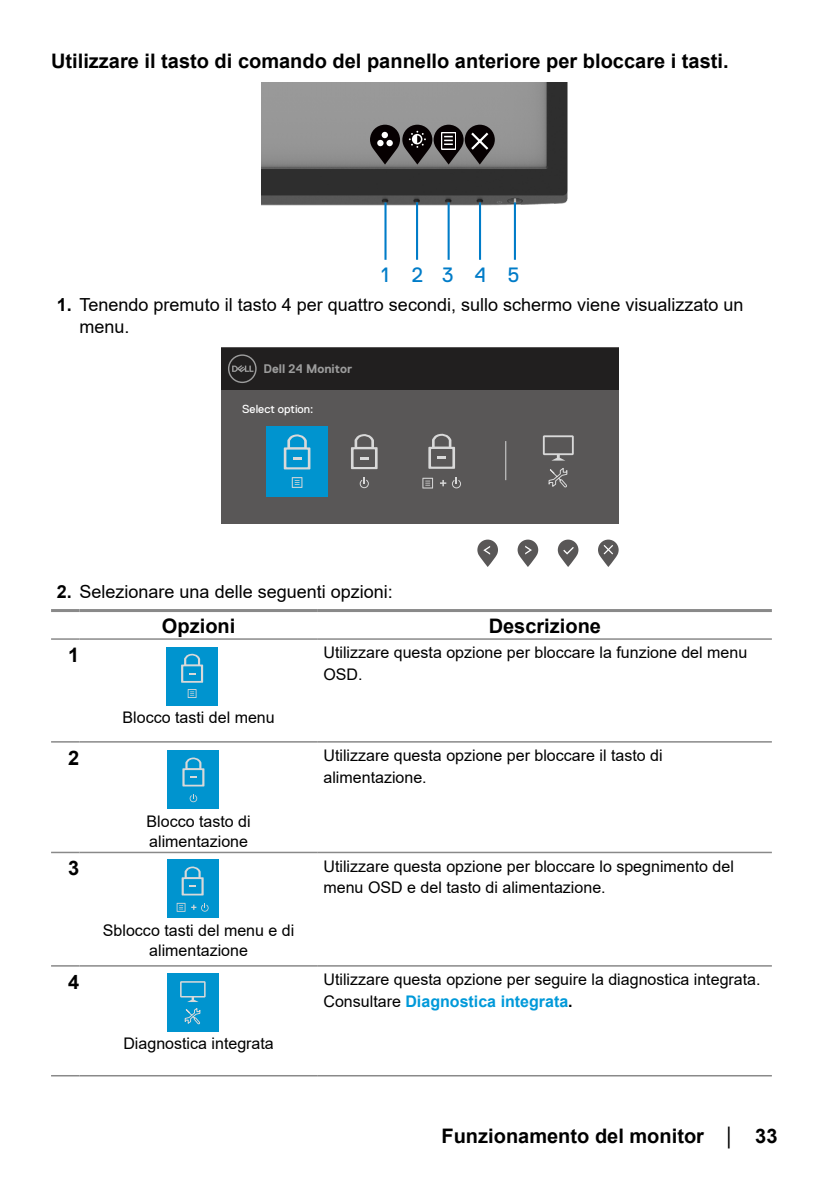
<style>
.page{position:relative;width:840px;height:1191px;background:#fff}
.page>*{position:absolute;margin:0;border:0;box-sizing:border-box;transform-origin:0 0}
.t1{font:20.6px "Dell Replica";letter-spacing:1.025em;color:#007cc8}
.Callout_Head_10_12{font:700 20px "Arial";color:#000}
.Bullet_9_10_8_No{font:18px/21.6px "Arial";color:#000}
.Paragraph_9_10_8{font:16px/21.6px "Arial";color:#000}
.t2{font:700 12.4px "Dell Replica";color:#9c9c9c}
.t3{font:11.6px "Dell Replica";color:#fff}
.s1{font-weight:700}
.s2{font-weight:700;color:#0099d9}
.s3{font-size:18px}
</style>
<div class="page">
<img style="left:261px;top:83px;width:307px;height:129px">
<hr style="left:384px;top:202px;width:2px;height:58px;background:#007cc8">
<hr style="left:416px;top:202px;width:2px;height:58px;background:#007cc8">
<hr style="left:447px;top:202px;width:2px;height:58px;background:#007cc8">
<hr style="left:478px;top:202px;width:3px;height:58px;background:#007cc8">
<hr style="left:513px;top:202px;width:2px;height:58px;background:#007cc8">
<svg style="left:370px;top:125px;width:124px;height:40px;background:#4a4748"></svg>
<div style="left:221px;top:347px;width:397px;height:176px;background:#595757"></div>
<div style="left:221px;top:348px;width:397px;height:42px;background:#211f1f"></div>
<svg style="left:228px;top:354px;width:28px;height:29px"></svg>
<svg style="left:517px;top:539px;width:21px;height:28px"></svg>
<svg style="left:477px;top:539px;width:20px;height:28px"></svg>
<svg style="left:598px;top:539px;width:20px;height:28px"></svg>
<svg style="left:557px;top:539px;width:21px;height:28px"></svg>
<hr style="left:505px;top:441px;width:1px;height:39px;background:#d9d9d9">
<div style="left:266px;top:426px;width:62px;height:70px;background:#0094cf"></div>
<svg style="left:291px;top:477px;width:11px;height:11px"></svg>
<svg style="left:283px;top:434px;width:27px;height:35px"></svg>
<svg style="left:351px;top:434px;width:26px;height:35px"></svg>
<svg style="left:359px;top:477px;width:10px;height:11px"></svg>
<svg style="left:428px;top:433px;width:27px;height:36px"></svg>
<svg style="left:422px;top:478px;width:11px;height:10px"></svg>
<svg style="left:440px;top:478px;width:21px;height:10px"></svg>
<svg style="left:542px;top:435px;width:31px;height:25px"></svg>
<svg style="left:548px;top:468px;width:19px;height:20px"></svg>
<hr style="left:51px;top:638px;width:28px;height:2px;background:#898989">
<hr style="left:79px;top:638px;width:238px;height:2px;background:#898989">
<hr style="left:317px;top:638px;width:454px;height:2px;background:#898989">
<svg style="left:51px;top:741px;width:28px;height:1px"></svg>
<hr style="left:79px;top:741px;width:238px;height:1px;background:#898989">
<hr style="left:317px;top:741px;width:454px;height:1px;background:#898989">
<hr style="left:51px;top:851px;width:28px;height:2px;background:#898989">
<hr style="left:79px;top:851px;width:238px;height:2px;background:#898989">
<hr style="left:317px;top:851px;width:454px;height:2px;background:#898989">
<svg style="left:51px;top:1075px;width:28px;height:1px"></svg>
<hr style="left:79px;top:1075px;width:238px;height:1px;background:#898989">
<hr style="left:317px;top:1075px;width:454px;height:1px;background:#898989">
<hr style="left:51px;top:609px;width:28px;height:3px;background:#898989">
<hr style="left:79px;top:609px;width:238px;height:3px;background:#898989">
<hr style="left:317px;top:609px;width:454px;height:3px;background:#898989">
<svg style="left:51px;top:965px;width:28px;height:1px"></svg>
<hr style="left:79px;top:965px;width:238px;height:1px;background:#898989">
<hr style="left:317px;top:965px;width:454px;height:1px;background:#898989">
<div style="left:166px;top:647px;width:51px;height:58px;background:#0094cf"></div>
<svg style="left:187px;top:689px;width:9px;height:9px"></svg>
<svg style="left:181px;top:653px;width:22px;height:29px"></svg>
<div style="left:168px;top:750px;width:51px;height:59px;background:#0094cf"></div>
<svg style="left:182px;top:757px;width:22px;height:29px"></svg>
<svg style="left:189px;top:794px;width:8px;height:8px"></svg>
<div style="left:167px;top:859px;width:51px;height:59px;background:#0094cf"></div>
<svg style="left:181px;top:866px;width:22px;height:29px"></svg>
<svg style="left:176px;top:903px;width:9px;height:8px"></svg>
<svg style="left:191px;top:903px;width:17px;height:8px"></svg>
<div style="left:167px;top:973px;width:51px;height:58px;background:#0094cf"></div>
<svg style="left:180px;top:981px;width:25px;height:44px"></svg>
<p class="Callout_Head_10_12" style="left:51px;top:47px;width:678px">Utilizzare il tasto di comando del pannello anteriore per bloccare i tasti.</p>
<p class="t1" style="left:381px;top:263px;width:140px">12345</p>
<p class="Bullet_9_10_8_No" style="left:79px;top:294px;width:665px;text-indent:-23px"><span class="s1">1.</span> Tenendo premuto il tasto 4 per quattro secondi, sullo schermo viene visualizzato un menu.</p>
<p class="t2" style="left:263px;top:361px;width:90px">Dell 24 Monitor</p>
<p class="t3" style="left:242px;top:402px;width:73px">Select option:</p>
<p class="Bullet_9_10_8_No" style="left:57px;top:580px;width:337px"><span class="s1">2.</span> Selezionare una delle seguenti opzioni:</p>
<p class="Callout_Head_10_12" style="left:162px;top:612px;width:75px">Opzioni</p>
<p class="Callout_Head_10_12" style="left:488px;top:612px;width:114px">Descrizione</p>
<p class="Callout_Head_10_12" style="left:68px;top:641px;width:13px">1</p>
<p class="Paragraph_9_10_8" style="left:323px;top:642px;width:425px">Utilizzare questa opzione per bloccare la funzione del menu<br>OSD.</p>
<p class="Paragraph_9_10_8" style="left:122px;top:706px;width:154px">Blocco tasti del menu</p>
<p class="Callout_Head_10_12" style="left:68px;top:743px;width:13px">2</p>
<p class="Paragraph_9_10_8" style="left:323px;top:744px;width:340px">Utilizzare questa opzione per bloccare il tasto di alimentazione.</p>
<p class="Paragraph_9_10_8" style="left:146px;top:811px;width:106px;line-height:20px">Blocco tasto di alimentazione</p>
<p class="Callout_Head_10_12" style="left:68px;top:854px;width:13px">3</p>
<p class="Paragraph_9_10_8" style="left:323px;top:855px;width:411px">Utilizzare questa opzione per bloccare lo spegnimento del menu OSD e del tasto di alimentazione.</p>
<p class="Paragraph_9_10_8" style="left:103px;top:920px;width:193px">Sblocco tasti del menu e di</p>
<p class="Paragraph_9_10_8" style="left:149px;top:940px;width:100px">alimentazione</p>
<p class="Callout_Head_10_12" style="left:68px;top:967px;width:13px">4</p>
<p class="Paragraph_9_10_8" style="left:323px;top:968px;width:438px">Utilizzare questa opzione per seguire la diagnostica integrata.<br>Consultare <span class="s2">Diagnostica integrata</span><span class="s1">.</span></p>
<p class="Paragraph_9_10_8" style="left:123px;top:1032px;width:152px">Diagnostica integrata</p>
<p class="Callout_Head_10_12" style="left:441px;top:1121px;width:337px">Funzionamento del monitor <span class="s3">│</span> 33</p>
</div>
